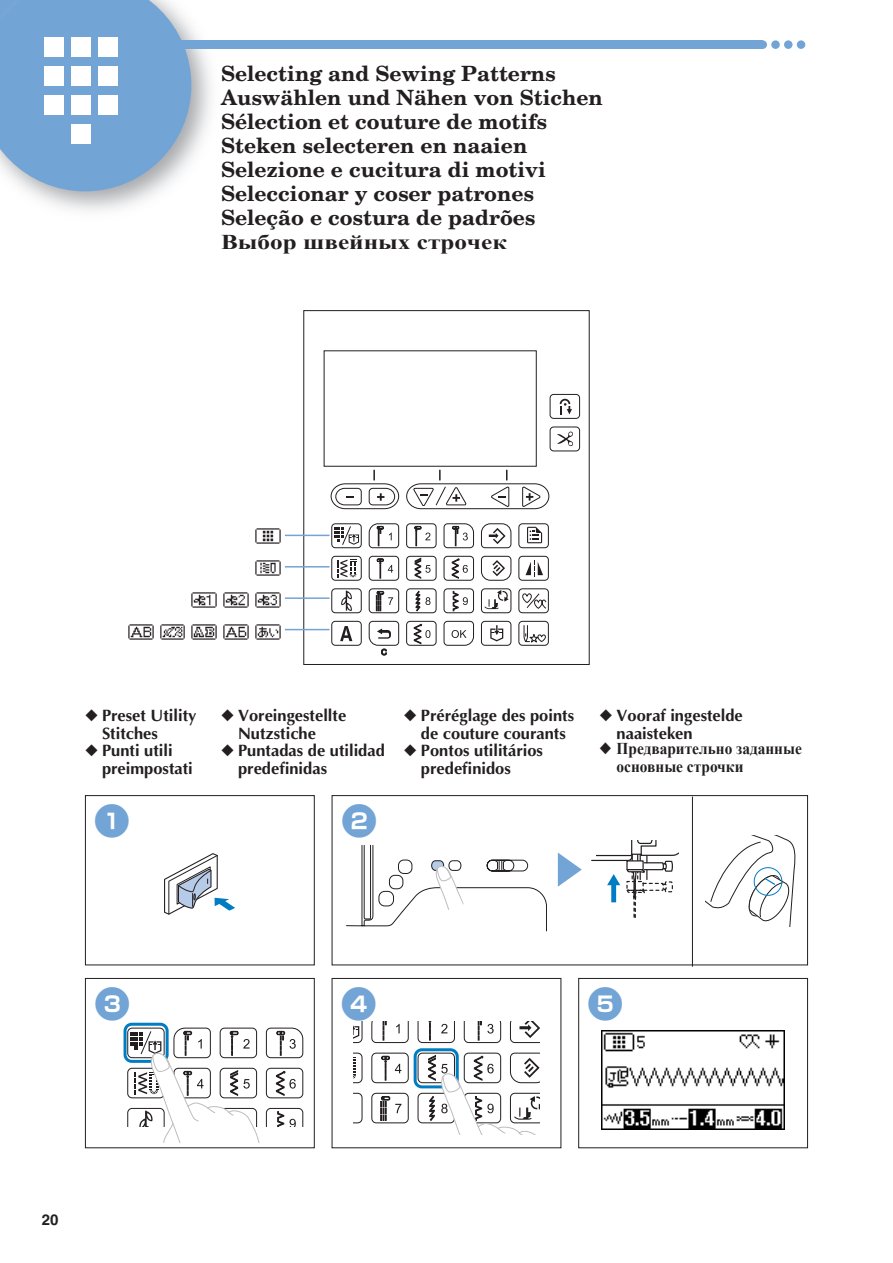
<style>
.page{position:relative;width:893px;height:1263px;background:#fff}
.page>*{position:absolute;margin:0;border:0;box-sizing:border-box;transform-origin:0 0}
.t1{font:700 21px/24px "New Century Schlbk";color:#231f20}
.t2{font:700 21px "Times New Roman";color:#231f20;scale:1.2 1}
.t3{font:700 16.5px/18px "Optima";color:#231f20}
.t4{font:700 16.5px/18px "Times New Roman";color:#231f20;scale:.93 1}
.t5{font:15px "F2 1 Numkey Regular";color:#73a4d6}
.t6{font:700 15px "Helvetica";color:#231f20}
</style>
<div class="page">
<svg style="left:0;top:0;width:191px;height:191px;background:#83acd7"></svg>
<div style="left:797px;top:40px;width:8px;height:9px;background:#73a4d6;border-radius:50%"></div>
<div style="left:784px;top:40px;width:8px;height:9px;background:#73a4d6;border-radius:50%"></div>
<div style="left:771px;top:40px;width:9px;height:9px;background:#73a4d6;border-radius:50%"></div>
<div style="left:758px;top:40px;width:9px;height:9px;background:#73a4d6;border-radius:50%"></div>
<div style="left:85px;top:40px;width:678px;height:9px;background:#73a4d6"></div>
<div style="left:98px;top:38px;width:20px;height:19px;background:#fff"></div>
<div style="left:72px;top:38px;width:19px;height:19px;background:#fff"></div>
<div style="left:45px;top:38px;width:19px;height:19px;background:#fff"></div>
<div style="left:98px;top:67px;width:20px;height:19px;background:#fff"></div>
<div style="left:72px;top:67px;width:19px;height:19px;background:#fff"></div>
<div style="left:45px;top:67px;width:19px;height:19px;background:#fff"></div>
<div style="left:72px;top:125px;width:19px;height:19px;background:#fff"></div>
<div style="left:98px;top:96px;width:20px;height:19px;background:#fff"></div>
<div style="left:72px;top:96px;width:19px;height:19px;background:#fff"></div>
<div style="left:45px;top:96px;width:19px;height:19px;background:#fff"></div>
<svg style="left:164px;top:853px;width:71px;height:62px"></svg>
<div style="left:85px;top:795px;width:230px;height:170px;border:1px solid #231f20"></div>
<div style="left:85px;top:978px;width:230px;height:170px;border:1px solid #231f20"></div>
<div style="left:578px;top:978px;width:230px;height:170px;border:1px solid #231f20"></div>
<svg style="left:304px;top:310px;width:285px;height:355px"></svg>
<svg style="left:337px;top:559px;width:19px;height:18px"></svg>
<svg style="left:489px;top:528px;width:17px;height:16px"></svg>
<svg style="left:492px;top:560px;width:13px;height:16px"></svg>
<svg style="left:340px;top:626px;width:12px;height:15px"></svg>
<svg style="left:557px;top:430px;width:17px;height:17px"></svg>
<svg style="left:381px;top:649px;width:6px;height:6px"></svg>
<svg style="left:490px;top:624px;width:13px;height:17px"></svg>
<svg style="left:334px;top:526px;width:25px;height:19px"></svg>
<svg style="left:526px;top:560px;width:17px;height:16px"></svg>
<svg style="left:522px;top:593px;width:25px;height:16px"></svg>
<svg style="left:523px;top:625px;width:23px;height:19px"></svg>
<svg style="left:377px;top:628px;width:14px;height:11px"></svg>
<svg style="left:341px;top:591px;width:11px;height:20px"></svg>
<svg style="left:527px;top:527px;width:15px;height:16px"></svg>
<svg style="left:452px;top:630px;width:15px;height:8px"></svg>
<svg style="left:560px;top:399px;width:12px;height:15px"></svg>
<svg style="left:522px;top:486px;width:19px;height:21px"></svg>
<svg style="left:491px;top:486px;width:18px;height:21px"></svg>
<svg style="left:413px;top:486px;width:53px;height:20px"></svg>
<svg style="left:377px;top:493px;width:7px;height:8px"></svg>
<svg style="left:453px;top:591px;width:15px;height:20px"></svg>
<svg style="left:416px;top:591px;width:14px;height:20px"></svg>
<svg style="left:414px;top:624px;width:16px;height:20px"></svg>
<svg style="left:376px;top:591px;width:17px;height:20px"></svg>
<svg style="left:452px;top:559px;width:16px;height:19px"></svg>
<svg style="left:415px;top:558px;width:16px;height:20px"></svg>
<svg style="left:377px;top:559px;width:16px;height:19px"></svg>
<svg style="left:452px;top:526px;width:16px;height:20px"></svg>
<svg style="left:414px;top:526px;width:16px;height:20px"></svg>
<svg style="left:377px;top:526px;width:15px;height:20px"></svg>
<svg style="left:373px;top:470px;width:2px;height:10px"></svg>
<svg style="left:439px;top:470px;width:2px;height:10px"></svg>
<div style="left:481px;top:589px;width:30px;height:24px;border:1px solid #231f20;border-radius:4px"></div>
<svg style="left:484px;top:590px;width:25px;height:19px"></svg>
<svg style="left:123px;top:1023px;width:181px;height:119px"></svg>
<svg style="left:353px;top:1022px;width:187px;height:113px"></svg>
<img style="left:602px;top:1030px;width:183px;height:99px">
<img style="left:255px;top:528px;width:26px;height:16px">
<img style="left:255px;top:560px;width:26px;height:16px">
<img style="left:191px;top:592px;width:26px;height:16px">
<img style="left:223px;top:592px;width:26px;height:16px">
<img style="left:255px;top:592px;width:26px;height:16px">
<img style="left:128px;top:624px;width:26px;height:16px">
<img style="left:160px;top:624px;width:25px;height:16px">
<img style="left:191px;top:624px;width:26px;height:16px">
<img style="left:223px;top:624px;width:26px;height:16px">
<img style="left:255px;top:624px;width:26px;height:16px">
<hr style="left:285px;top:535px;width:45px;height:1px;background:#73a4d6">
<hr style="left:285px;top:566px;width:45px;height:1px;background:#73a4d6">
<hr style="left:285px;top:597px;width:45px;height:2px;background:#73a4d6">
<hr style="left:285px;top:629px;width:45px;height:1px;background:#73a4d6">
<svg style="left:706px;top:835px;width:90px;height:92px"></svg>
<hr style="left:692px;top:796px;width:1px;height:171px;background:#231f20">
<div style="left:332px;top:795px;width:476px;height:170px;border:1px solid #231f20"></div>
<svg style="left:346px;top:845px;width:201px;height:86px"></svg>
<svg style="left:591px;top:841px;width:87px;height:77px"></svg>
<svg style="left:557px;top:853px;width:25px;height:34px"></svg>
<p class="t1" style="left:221px;top:61px;width:383px">Selecting and Sewing Patterns<br>Auswählen und Nähen von Stichen<br>Sélection et couture de motifs<br>Steken selecteren en naaien<br>Selezione e cucitura di motivi<br>Seleccionar y coser patrones<br>Seleção e costura de padrões</p>
<p class="t2" style="left:221px;top:227px;width:240px">Выбор швейных строчек</p>
<p class="t3" style="left:102px;top:706px;width:96px;text-indent:-17px">◆ Preset Utility<br>Stitches</p>
<p class="t3" style="left:238px;top:706px;width:110px;text-indent:-17px">◆ Voreingestellte<br>Nutzstiche</p>
<p class="t3" style="left:404px;top:706px;width:172px;text-align:center">◆ Préréglage des points de couture courants</p>
<p class="t3" style="left:617px;top:706px;width:128px;text-indent:-17px">◆ Vooraf ingestelde naaisteken</p>
<p class="t3" style="left:102px;top:741px;width:92px;text-indent:-17px">◆ Punti utili preimpostati</p>
<p class="t3" style="left:238px;top:741px;width:148px;text-indent:-17px">◆ Puntadas de utilidad predefinidas</p>
<p class="t3" style="left:421px;top:741px;width:123px;text-indent:-17px">◆ Pontos utilitários predefinidos</p>
<p class="t4" style="left:617px;top:739px;width:201px;text-indent:-17px">◆ Предварительно заданные основные строчки</p>
<p class="t5" style="left:94px;top:818px;width:38px">1</p>
<p class="t5" style="left:340px;top:818px;width:39px">2</p>
<p class="t5" style="left:94px;top:1000px;width:39px">3</p>
<p class="t5" style="left:340px;top:1000px;width:39px">4</p>
<p class="t5" style="left:587px;top:1000px;width:38px">5</p>
<p class="t6" style="left:42px;top:1210px;width:18px">20</p>
</div>
